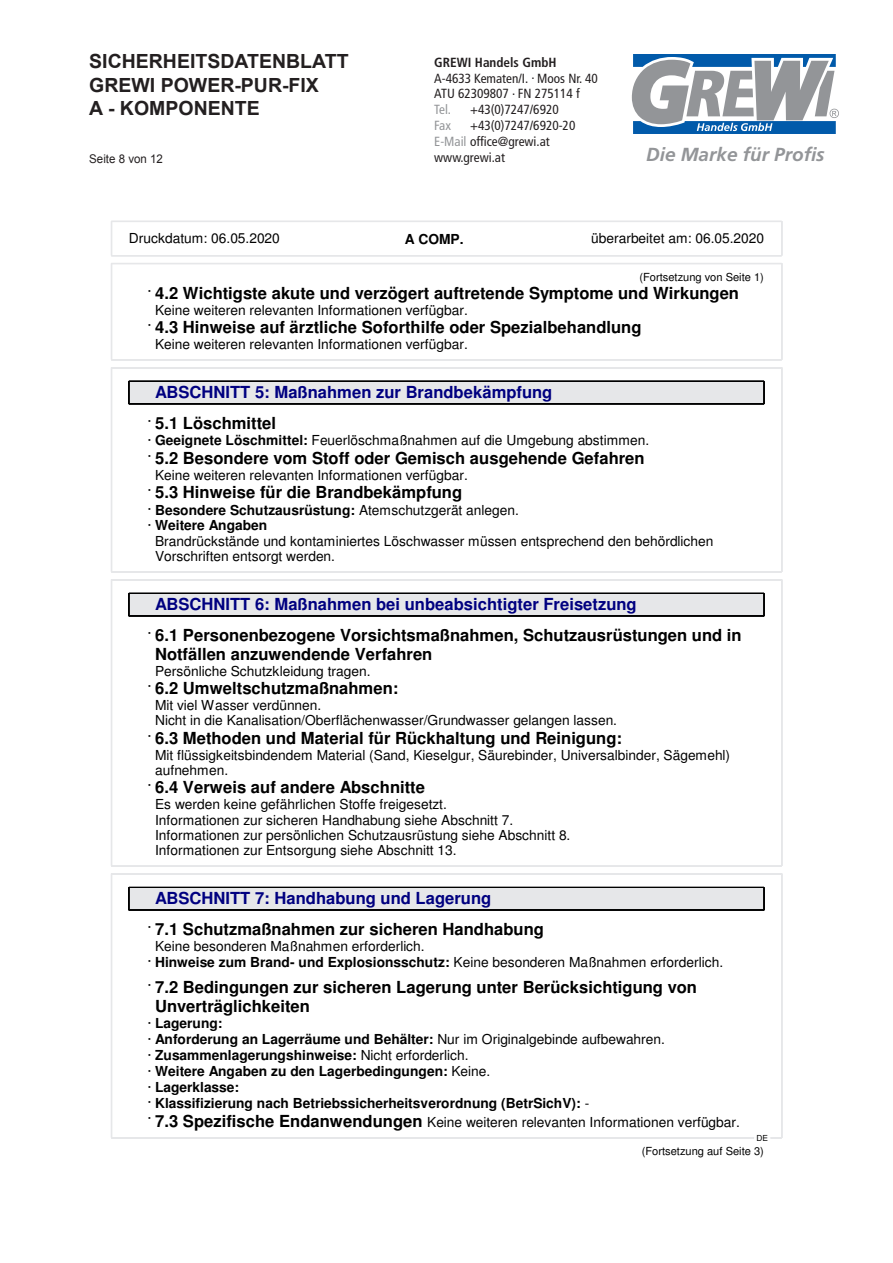
<style>
.page{position:relative;width:893px;height:1263px;background:#fff}
.page>*{position:absolute;margin:0;border:0;box-sizing:border-box;transform-origin:0 0}
.t1{font:700 19.5px/23.4px "Arial";color:#231f20}
.t2{font:italic 700 18.9px "Frutiger";color:#939598}
.t3{font:700 16.65px/31.2px "Helvetica";color:#000}
.t4{font:700 16.65px/31.2px "Helvetica";color:#000080}
.t5{font:13.8px/15.3px "Helvetica";color:#000}
.t6{font:700 13.8px/15.9px "Helvetica";color:#000}
.t7{font:condensed 13.2px/15.9px "Frutiger";color:#231f20}
.t8{font:700 condensed 13.2px "Frutiger";color:#231f20}
.t9{font:condensed 13.2px "Frutiger";letter-spacing:-.02em;color:#939598}
.t10{font:12px "Arial";color:#231f20;scale:.96 1}
.t11{font:11.1px "Helvetica";letter-spacing:-.005em;color:#000}
.t12{font:8.25px "Helvetica";color:#000}
.s1{color:#939598}
.s2{color:#000}
.s3{font-weight:700}
.s4{font-weight:400}
.s5{color:#000080}
.s6{font-weight:700;font-size:16.65px}
</style>
<div class="page">
<hr style="left:111px;top:221px;width:671px;height:1px;background:#e6e7e9">
<hr style="left:111px;top:255px;width:671px;height:1px;background:#e6e7e9">
<hr style="left:111px;top:256px;width:671px;height:1px;background:#e6e7e9">
<hr style="left:781px;top:221px;width:1px;height:34px;background:#e6e7e9">
<hr style="left:111px;top:221px;width:1px;height:34px;background:#e6e7e9">
<hr style="left:112px;top:221px;width:1px;height:34px;background:#e6e7e9">
<hr style="left:782px;top:221px;width:1px;height:34px;background:#e6e7e9">
<hr style="left:111px;top:263px;width:671px;height:1px;background:#e6e7e9">
<hr style="left:111px;top:264px;width:671px;height:1px;background:#e6e7e9">
<hr style="left:111px;top:359px;width:671px;height:1px;background:#e6e7e9">
<hr style="left:111px;top:360px;width:671px;height:1px;background:#e6e7e9">
<hr style="left:781px;top:263px;width:1px;height:97px;background:#e6e7e9">
<hr style="left:111px;top:263px;width:1px;height:97px;background:#e6e7e9">
<hr style="left:112px;top:263px;width:1px;height:97px;background:#e6e7e9">
<hr style="left:782px;top:263px;width:1px;height:97px;background:#e6e7e9">
<div style="left:129px;top:381px;width:635px;height:23px;background:#e6e7e9"></div>
<hr style="left:129px;top:381px;width:635px;height:1px;background:#000">
<hr style="left:129px;top:404px;width:635px;height:1px;background:#000">
<svg style="left:129px;top:382px;width:1px;height:22px"></svg>
<svg style="left:764px;top:381px;width:1px;height:23px"></svg>
<hr style="left:111px;top:367px;width:671px;height:1px;background:#e6e7e9">
<hr style="left:111px;top:368px;width:671px;height:1px;background:#e6e7e9">
<hr style="left:111px;top:571px;width:671px;height:1px;background:#e6e7e9">
<hr style="left:111px;top:572px;width:671px;height:1px;background:#e6e7e9">
<hr style="left:781px;top:367px;width:1px;height:205px;background:#e6e7e9">
<hr style="left:111px;top:367px;width:1px;height:205px;background:#e6e7e9">
<hr style="left:112px;top:367px;width:1px;height:205px;background:#e6e7e9">
<hr style="left:782px;top:367px;width:1px;height:205px;background:#e6e7e9">
<div style="left:129px;top:593px;width:635px;height:23px;background:#e6e7e9"></div>
<hr style="left:129px;top:593px;width:635px;height:1px;background:#000">
<hr style="left:129px;top:616px;width:635px;height:1px;background:#000">
<svg style="left:129px;top:594px;width:1px;height:22px"></svg>
<svg style="left:764px;top:593px;width:1px;height:23px"></svg>
<hr style="left:111px;top:579px;width:671px;height:1px;background:#e6e7e9">
<hr style="left:111px;top:580px;width:671px;height:1px;background:#e6e7e9">
<hr style="left:111px;top:865px;width:671px;height:1px;background:#e6e7e9">
<hr style="left:111px;top:866px;width:671px;height:1px;background:#e6e7e9">
<hr style="left:781px;top:580px;width:1px;height:286px;background:#e6e7e9">
<hr style="left:111px;top:580px;width:1px;height:286px;background:#e6e7e9">
<hr style="left:112px;top:580px;width:1px;height:286px;background:#e6e7e9">
<hr style="left:782px;top:580px;width:1px;height:286px;background:#e6e7e9">
<div style="left:129px;top:887px;width:635px;height:23px;background:#e6e7e9"></div>
<hr style="left:129px;top:887px;width:635px;height:1px;background:#000">
<hr style="left:129px;top:910px;width:635px;height:1px;background:#000">
<svg style="left:129px;top:888px;width:1px;height:22px"></svg>
<svg style="left:764px;top:887px;width:1px;height:23px"></svg>
<hr style="left:111px;top:873px;width:671px;height:1px;background:#e6e7e9">
<hr style="left:111px;top:874px;width:671px;height:1px;background:#e6e7e9">
<hr style="left:111px;top:1137px;width:671px;height:1px;background:#e6e7e9">
<hr style="left:111px;top:1138px;width:671px;height:1px;background:#e6e7e9">
<svg style="left:754px;top:1137px;width:16px;height:2px"></svg>
<hr style="left:781px;top:874px;width:1px;height:264px;background:#e6e7e9">
<hr style="left:111px;top:874px;width:1px;height:264px;background:#e6e7e9">
<hr style="left:112px;top:874px;width:1px;height:264px;background:#e6e7e9">
<hr style="left:782px;top:874px;width:1px;height:264px;background:#e6e7e9">
<svg style="left:632px;top:54px;width:207px;height:80px"></svg>
<h1 class="t1" style="left:89px;top:50px;width:261px">SICHERHEITSDATENBLATT<br>GREWI POWER-PUR-FIX<br>A - KOMPONENTE</h1>
<p class="t10" style="left:89px;top:151px;width:78px">Seite 8 von 12</p>
<p class="t8" style="left:434px;top:54px;width:124px">GREWI Handels GmbH</p>
<p class="t7" style="left:434px;top:70px;width:165px">A-4633 Kematen/I. . Moos Nr. 40<br>ATU 62309807 . FN 275114 f</p>
<p class="t9" style="left:434px;top:102px;width:18px">Tel.</p>
<p class="t7" style="left:470px;top:102px;width:90px">+43(0)7247/6920</p>
<p class="t9" style="left:434px;top:118px;width:18px">Fax</p>
<p class="t7" style="left:434px;top:118px;width:143px;text-indent:36px">+43(0)7247/6920-20<br><span class="s1">E-Mail</span> office@grewi.at www.grewi.at</p>
<h2 class="t2" style="left:646px;top:143px;width:180px">Die Marke für Profis</h2>
<p class="t5" style="left:129px;top:231px;width:153px">Druckdatum: 06.05.2020</p>
<p class="t6" style="left:405px;top:232px;width:60px">A COMP.</p>
<p class="t5" style="left:591px;top:231px;width:175px">überarbeitet am: 06.05.2020</p>
<p class="t11" style="left:639px;top:273px;width:126px">(Fortsetzung von Seite 1)</p>
<p class="t3" style="left:147px;top:277px;width:593px"><sup>·</sup> 4.2 Wichtigste akute und verzögert auftretende Symptome und Wirkungen</p>
<p class="t5" style="left:155px;top:303px;width:314px">Keine weiteren relevanten Informationen verfügbar.</p>
<p class="t3" style="left:147px;top:312px;width:496px"><sup>·</sup> 4.3 Hinweise auf ärztliche Soforthilfe oder Spezialbehandlung</p>
<p class="t5" style="left:155px;top:338px;width:314px">Keine weiteren relevanten Informationen verfügbar.</p>
<p class="t4" style="left:147px;top:376px;width:406px;text-indent:8px">ABSCHNITT 5: Maßnahmen zur Brandbekämpfung <sup>·</sup> <span class="s2">5.1 Löschmittel</span></p>
<p class="t5" style="left:147px;top:434px;width:503px">· <span class="s3">Geeignete Löschmittel:</span> Feuerlöschmaßnahmen auf die Umgebung abstimmen.</p>
<p class="t3" style="left:147px;top:442px;width:499px"><sup>·</sup> 5.2 Besondere vom Stoff oder Gemisch ausgehende Gefahren</p>
<p class="t5" style="left:155px;top:468px;width:314px">Keine weiteren relevanten Informationen verfügbar.</p>
<p class="t3" style="left:147px;top:477px;width:316px"><sup>·</sup> 5.3 Hinweise für die Brandbekämpfung</p>
<p class="t6" style="left:147px;top:502px;width:373px"><span class="s4">·</span> Besondere Schutzausrüstung: <span class="s4">Atemschutzgerät anlegen.</span></p>
<p class="t6" style="left:147px;top:518px;width:121px"><span class="s4">·</span> Weitere Angaben</p>
<p class="t5" style="left:155px;top:535px;width:560px">Brandrückstände und kontaminiertes Löschwasser müssen entsprechend den behördlichen</p>
<p class="t5" style="left:155px;top:550px;width:181px">Vorschriften entsorgt werden.</p>
<p class="t3" style="left:147px;top:588px;width:596px;text-indent:8px"><span class="s5">ABSCHNITT 6: Maßnahmen bei unbeabsichtigter Freisetzung<br></span><sup>·</sup> 6.1 Personenbezogene Vorsichtsmaßnahmen, Schutzausrüstungen und in</p>
<p class="t3" style="left:155px;top:638px;width:279px">Notfällen anzuwendende Verfahren</p>
<p class="t5" style="left:155px;top:664px;width:217px">Persönliche Schutzkleidung tragen.</p>
<p class="t3" style="left:147px;top:673px;width:252px"><sup>·</sup> 6.2 Umweltschutzmaßnahmen:</p>
<p class="t5" style="left:155px;top:699px;width:464px">Mit viel Wasser verdünnen.<br>Nicht in die Kanalisation/Oberflächenwasser/Grundwasser gelangen lassen.</p>
<p class="t3" style="left:147px;top:722px;width:476px"><sup>·</sup> 6.3 Methoden und Material für Rückhaltung und Reinigung:</p>
<p class="t5" style="left:155px;top:748px;width:577px">Mit flüssigkeitsbindendem Material (Sand, Kieselgur, Säurebinder, Universalbinder, Sägemehl) aufnehmen.</p>
<p class="t3" style="left:147px;top:772px;width:279px"><sup>·</sup> 6.4 Verweis auf andere Abschnitte</p>
<p class="t5" style="left:155px;top:798px;width:417px">Es werden keine gefährlichen Stoffe freigesetzt.<br>Informationen zur sicheren Handhabung siehe Abschnitt 7.<br>Informationen zur persönlichen Schutzausrüstung siehe Abschnitt 8.<br>Informationen zur Entsorgung siehe Abschnitt 13.</p>
<p class="t3" style="left:147px;top:882px;width:398px;text-indent:8px"><span class="s5">ABSCHNITT 7: Handhabung und Lagerung<br></span><sup>·</sup> 7.1 Schutzmaßnahmen zur sicheren Handhabung</p>
<p class="t5" style="left:147px;top:939px;width:577px;line-height:15.9px;text-indent:8px">Keine besonderen Maßnahmen erforderlich.<br>· <span class="s3">Hinweise zum Brand- und Explosionsschutz:</span> Keine besonderen Maßnahmen erforderlich.</p>
<p class="t3" style="left:155px;top:977px;width:543px;line-height:19px;text-indent:-8px"><sup>·</sup> 7.2 Bedingungen zur sicheren Lagerung unter Berücksichtigung von<br>Unverträglichkeiten</p>
<p class="t6" style="left:147px;top:1015px;width:519px"><span class="s4">·</span> Lagerung:<br><span class="s4">·</span> Anforderung an Lagerräume und Behälter: <span class="s4">Nur im Originalgebinde aufbewahren. ·</span> Zusammenlagerungshinweise: <span class="s4">Nicht erforderlich.<br>·</span> Weitere Angaben zu den Lagerbedingungen: <span class="s4">Keine.<br>·</span> Lagerklasse:<br><span class="s4">·</span> Klassifizierung nach Betriebssicherheitsverordnung (BetrSichV): <span class="s4">-</span></p>
<p class="t5" style="left:147px;top:1116px;width:594px">· <span class="s6">7.3 Spezifische Endanwendungen</span> Keine weiteren relevanten Informationen verfügbar.</p>
<p class="t12" style="left:756px;top:1135px;width:13px">DE</p>
<p class="t11" style="left:642px;top:1147px;width:124px">(Fortsetzung auf Seite 3)</p>
</div>
